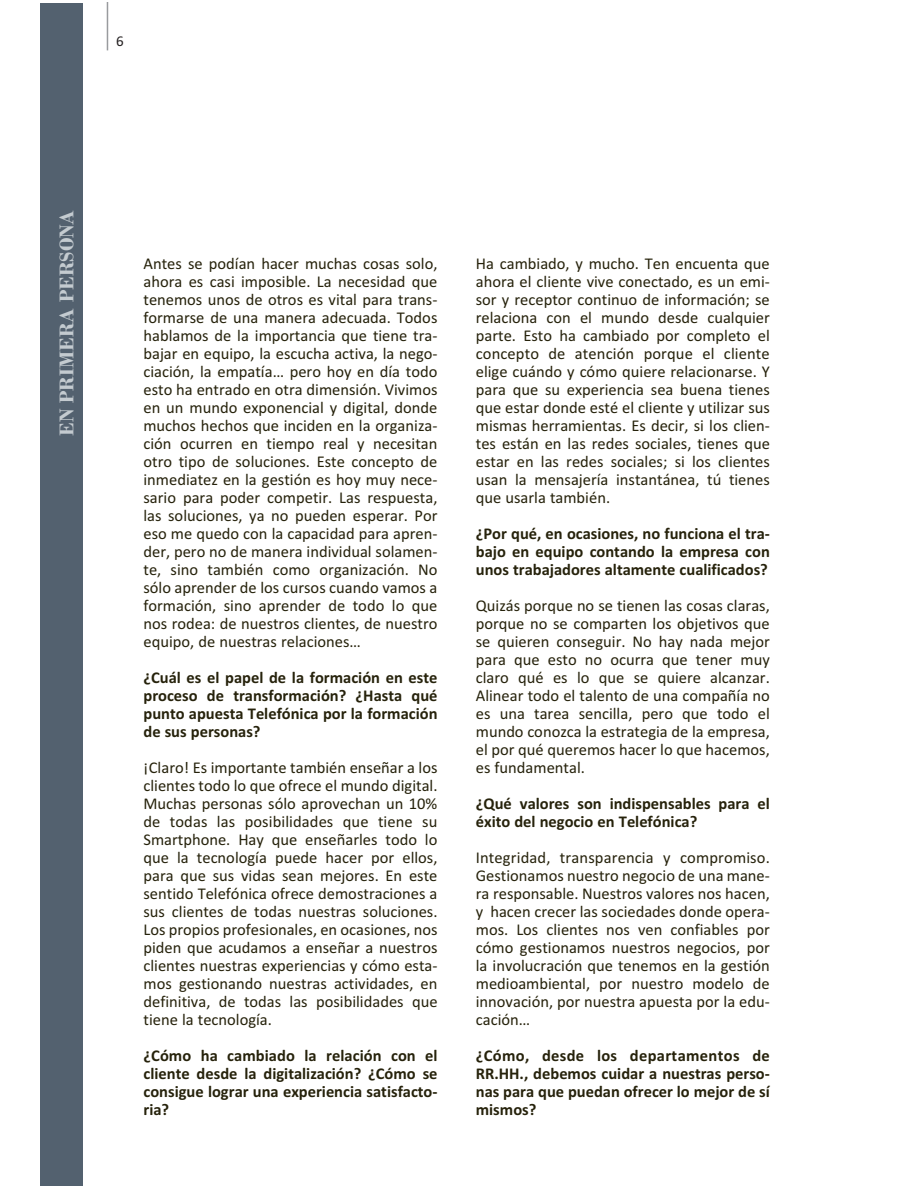
<style>
.page{position:relative;width:918px;height:1188px;background:#fff}
.page>*{position:absolute;margin:0;border:0;box-sizing:border-box;transform-origin:0 0}
.t1{font:700 21px "Bodoni";color:#c4cbd0}
.t2{font:16.5px/18px "Calibri";color:#26220b;text-align:justify}
.t3{font:700 16.5px/18px "Calibri";color:#26220b;text-align:justify}
.t4{font:15px "Calibri";color:#231f20}
</style>
<div class="page">
<hr style="left:107px;top:3px;width:1px;height:47px;background:#999b9e">
<div style="left:40px;top:3px;width:42px;height:1182px;background:#53616f"></div>
<p class="t4" style="left:116px;top:35px;width:9px">6</p>
<p class="t1" style="left:54px;top:436px;width:227px;rotate:-90deg">EN PRIMERA PERSONA</p>
<p class="t2" style="left:143px;top:256px;width:296px">Antes se podían hacer muchas cosas solo, ahora es casi imposible. La necesidad que tenemos unos de otros es vital para trans‐ formarse de una manera adecuada. Todos hablamos de la importancia que tiene tra‐ bajar en equipo, la escucha activa, la nego‐ ciación, la empatía… pero hoy en día todo esto ha entrado en otra dimensión. Vivimos en un mundo exponencial y digital, donde muchos hechos que inciden en la organiza‐ ción ocurren en tiempo real y necesitan otro tipo de soluciones. Este concepto de inmediatez en la gestión es hoy muy nece‐ sario para poder competir. Las respuesta, las soluciones, ya no pueden esperar. Por eso me quedo con la capacidad para apren‐ der, pero no de manera individual solamen‐ te, sino también como organización. No sólo aprender de los cursos cuando vamos a formación, sino aprender de todo lo que nos rodea: de nuestros clientes, de nuestro equipo, de nuestras relaciones…</p>
<p class="t3" style="left:143px;top:670px;width:296px">¿Cuál es el papel de la formación en este proceso de transformación? ¿Hasta qué punto apuesta Telefónica por la formación de sus personas?</p>
<p class="t2" style="left:143px;top:760px;width:296px">¡Claro! Es importante también enseñar a los clientes todo lo que ofrece el mundo digital.<br>Muchas personas sólo aprovechan un 10% de todas las posibilidades que tiene su Smartphone. Hay que enseñarles todo lo que la tecnología puede hacer por ellos, para que sus vidas sean mejores. En este sentido Telefónica ofrece demostraciones a sus clientes de todas nuestras soluciones.<br>Los propios profesionales, en ocasiones, nos piden que acudamos a enseñar a nuestros clientes nuestras experiencias y cómo esta‐ mos gestionando nuestras actividades, en definitiva, de todas las posibilidades que tiene la tecnología.</p>
<p class="t3" style="left:144px;top:1048px;width:296px">¿Cómo ha cambiado la relación con el cliente desde la digitalización? ¿Cómo se consigue lograr una experiencia satisfacto‐ ria?</p>
<p class="t2" style="left:476px;top:256px;width:296px">Ha cambiado, y mucho. Ten encuenta que ahora el cliente vive conectado, es un emi‐ sor y receptor continuo de información; se relaciona con el mundo desde cualquier parte. Esto ha cambiado por completo el concepto de atención porque el cliente elige cuándo y cómo quiere relacionarse. Y para que su experiencia sea buena tienes que estar donde esté el cliente y utilizar sus mismas herramientas. Es decir, si los clien‐ tes están en las redes sociales, tienes que estar en las redes sociales; si los clientes usan la mensajería instantánea, tú tienes que usarla también.</p>
<p class="t3" style="left:476px;top:526px;width:296px">¿Por qué, en ocasiones, no funciona el tra‐ bajo en equipo contando la empresa con unos trabajadores altamente cualificados?</p>
<p class="t2" style="left:476px;top:598px;width:296px">Quizás porque no se tienen las cosas claras, porque no se comparten los objetivos que se quieren conseguir. No hay nada mejor para que esto no ocurra que tener muy claro qué es lo que se quiere alcanzar.<br>Alinear todo el talento de una compañía no es una tarea sencilla, pero que todo el mundo conozca la estrategia de la empresa, el por qué queremos hacer lo que hacemos, es fundamental.</p>
<p class="t3" style="left:476px;top:796px;width:296px">¿Qué valores son indispensables para el éxito del negocio en Telefónica?</p>
<p class="t2" style="left:476px;top:850px;width:296px">Integridad, transparencia y compromiso.<br>Gestionamos nuestro negocio de una mane‐ ra responsable. Nuestros valores nos hacen, y hacen crecer las sociedades donde opera‐ mos. Los clientes nos ven confiables por cómo gestionamos nuestros negocios, por la involucración que tenemos en la gestión medioambiental, por nuestro modelo de innovación, por nuestra apuesta por la edu‐ cación…</p>
<p class="t3" style="left:476px;top:1048px;width:296px">¿Cómo, desde los departamentos de RR.HH., debemos cuidar a nuestras perso‐ nas para que puedan ofrecer lo mejor de sí mismos?</p>
</div>
